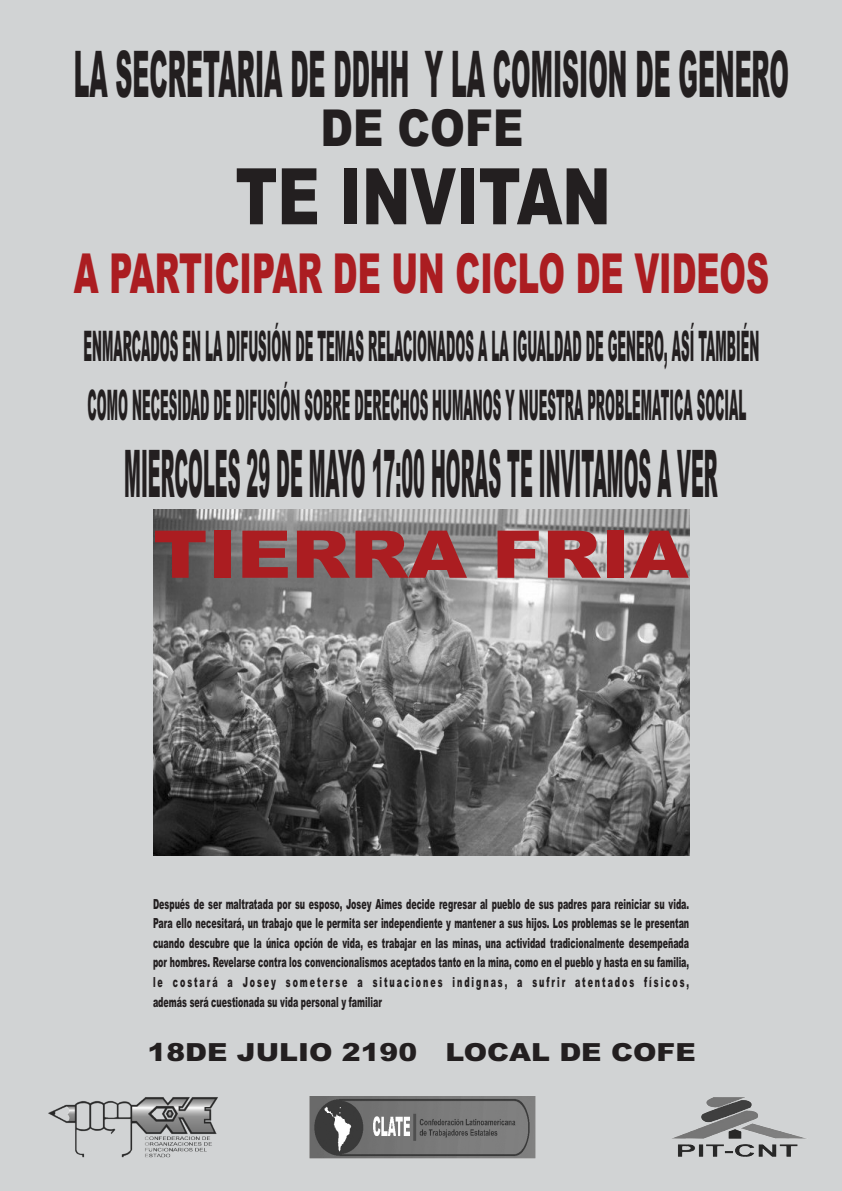
<style>
.page{position:relative;width:842px;height:1191px;background:#d1d3d4}
.page>*{position:absolute;margin:0;border:0;box-sizing:border-box;transform-origin:0 0}
.t1{font:900 78.1px "Arial";color:#231f20;scale:.75 1}
.t2{font:900 65.8px "Arial";color:#231f20;scale:.27 1}
.t3{font:900 65.8px "Arial";color:#ab1d21;scale:1.14 1}
.t4{font:900 64.4px "Arial";color:#231f20;scale:.37 1}
.t5{font:900 55.2px "Arial";color:#ab1d21;scale:.58 1}
.t6{font:900 51px "Arial";color:#231f20;scale:.82 1}
.t7{font:900 42.2px/59.5px "Arial";color:#231f20;scale:.28 1}
.t8{font:900 24.9px "Arial";color:#231f20;scale:1.13 1}
.t9{font:900 13.9px/19.6px "Arial";color:#231f20;text-align:justify;scale:.57 1}
</style>
<div class="page">
<img style="left:153px;top:510px;width:536px;height:345px">
<img style="left:48px;top:1097px;width:170px;height:61px">
<img style="left:672px;top:1097px;width:134px;height:60px">
<img style="left:309px;top:1096px;width:227px;height:63px">
<h3 class="t4" style="left:74px;top:51px;width:1935px">LA SECRETARIA DE DDHH Y LA COMISION DE GENERO</h3>
<h3 class="t6" style="left:320px;top:109px;width:249px">DE COFE</h3>
<h1 class="t1" style="left:235px;top:168px;width:502px">TE INVITAN</h1>
<h3 class="t5" style="left:74px;top:253px;width:1200px">A PARTICIPAR DE UN CICLO DE VIDEOS</h3>
<h3 class="t7" style="left:84px;top:320px;width:2415px">ENMARCADOS EN LA DIFUSIÓN DE TEMAS RELACIONADOS A LA IGUALDAD DE GENERO, ASÍ TAMBIÉN<br>COMO NECESIDAD DE DIFUSIÓN SOBRE DERECHOS HUMANOS Y NUESTRA PROBLEMATICA SOCIAL</h3>
<h2 class="t2" style="left:124px;top:450px;width:2199px">MIERCOLES 29 DE MAYO 17:00 HORAS TE INVITAMOS A VER</h2>
<h2 class="t3" style="left:153px;top:530px;width:471px">TIERRA FRIA</h2>
<p class="t9" style="left:153px;top:895px;width:942px">Después de ser maltratada por su esposo, Josey Aimes decide regresar al pueblo de sus padres para reiniciar su vida.<br>Para ello necesitará, un trabajo que le permita ser independiente y mantener a sus hijos. Los problemas se le presentan cuando descubre que la única opción de vida, es trabajar en las minas, una actividad tradicionalmente desempeñada por hombres. Revelarse contra los convencionalismos aceptados tanto en la mina, como en el pueblo y hasta en su familia, le costará a Josey someterse a situaciones indignas, a sufrir atentados físicos, además será cuestionada su vida personal y familiar</p>
<h3 class="t8" style="left:148px;top:1043px;width:487px">18DE JULIO 2190 LOCAL DE COFE</h3>
</div>
